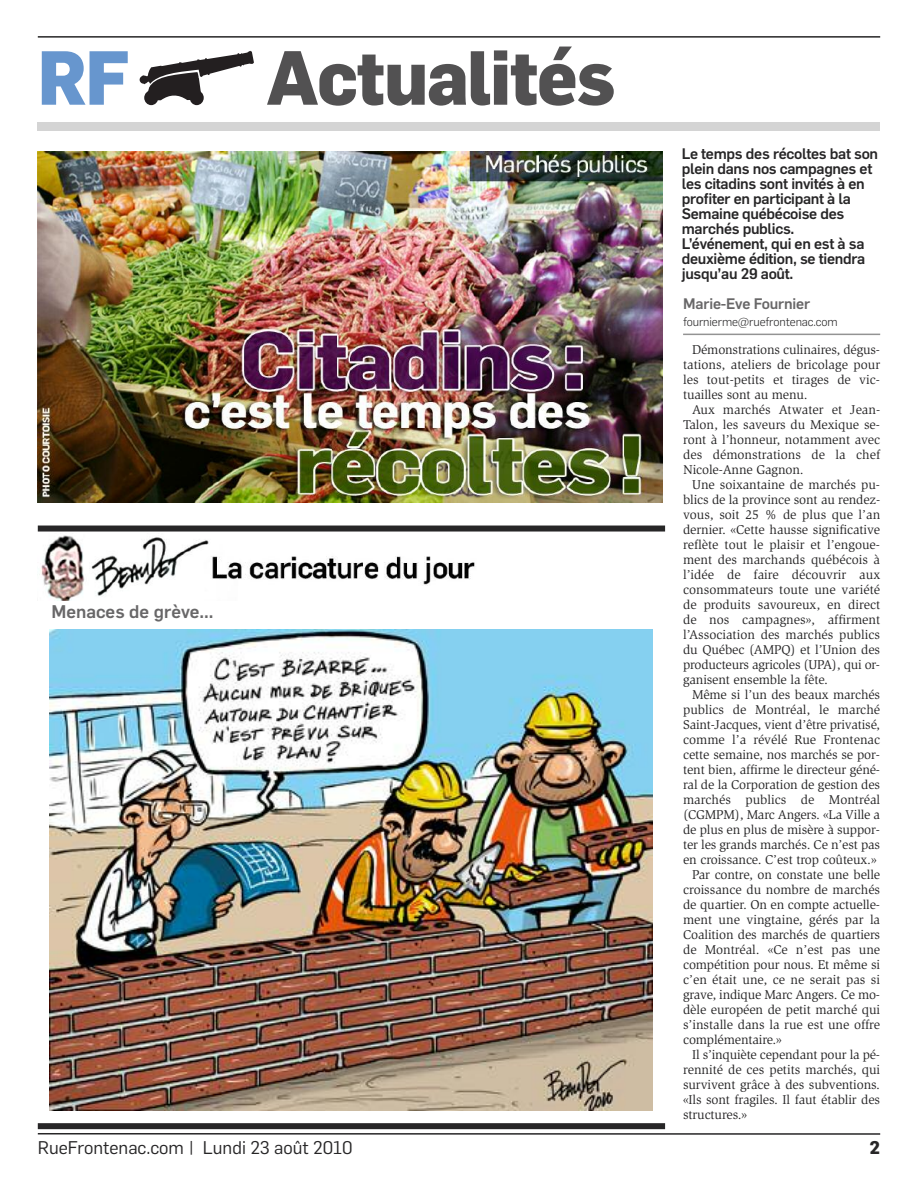
<style>
.page{position:relative;width:918px;height:1188px;background:#fff}
.page>*{position:absolute;margin:0;border:0;box-sizing:border-box;transform-origin:0 0}
.t1{font:800 75px "Flama";letter-spacing:-.02em;color:#525152;scale:.95 1}
.t2{font:800 75px "Flama";color:#6796ce;scale:.95 1}
.t3{font:18px "Flama";color:#272627}
.t4{font:500 18px "Flama";color:#686768}
.t5{font:700 18px "Flama";color:#272627}
.t6{font:500 15px/15px "Flama";letter-spacing:-.02em;color:#272627}
.t7{font:500 15px "Flama";letter-spacing:-.01em;color:#686768}
.t8{font:13.2px/15px "Slimbach Std";letter-spacing:-.01em;color:#272627;text-align:justify}
.t9{font:300 12px "Flama";letter-spacing:-.01em;color:#272627}
</style>
<div class="page">
<img style="left:38px;top:151px;width:625px;height:352px">
<hr style="left:683px;top:334px;width:197px;height:1px;background:#939393">
<hr style="left:38px;top:1133px;width:842px;height:2px;background:#272627">
<div style="left:190px;top:90px;width:14px;height:15px;background:#231f20;border-radius:50%"></div>
<div style="left:144px;top:90px;width:14px;height:15px;background:#231f20;border-radius:50%"></div>
<svg style="left:140px;top:51px;width:114px;height:49px"></svg>
<hr style="left:38px;top:36px;width:842px;height:2px;background:#272627">
<div style="left:38px;top:122px;width:842px;height:9px;background:#d4d4d4"></div>
<img style="left:41px;top:535px;width:434px;height:65px">
<img style="left:50px;top:629px;width:603px;height:481px">
<div style="left:38px;top:526px;width:627px;height:6px;background:#272627"></div>
<div style="left:38px;top:1123px;width:627px;height:6px;background:#272627"></div>
<h1 class="t2" style="left:38px;top:43px;width:98px">RF</h1>
<h1 class="t1" style="left:266px;top:43px;width:369px">Actualités</h1>
<h2 class="t4" style="left:51px;top:603px;width:164px">Menaces de grève...</h2>
<p class="t6" style="left:682px;top:147px;width:198px">Le temps des récoltes bat son plein dans nos campagnes et les citadins sont invités à en profiter en participant à la<br>Semaine québécoise des marchés publics.<br>L’événement, qui en est à sa deuxième édition, se tiendra jusqu’au 29 août.</p>
<p class="t7" style="left:683px;top:297px;width:129px">Marie-Eve Fournier</p>
<p class="t9" style="left:683px;top:316px;width:156px">fournierme@ruefrontenac.com</p>
<p class="t8" style="left:683px;top:343px;width:199px;text-indent:9px">Démonstrations culinaires, dégus&shy;tations, ateliers de bricolage pour les tout-petits et tirages de vic&shy;tuailles sont au menu.</p>
<p class="t8" style="left:683px;top:403px;width:199px;text-indent:9px">Aux marchés Atwater et Jean-Talon, les saveurs du Mexique se&shy;ront à l’honneur, notamment avec des démonstrations de la chef Nicole-Anne Gagnon.</p>
<p class="t8" style="left:683px;top:478px;width:199px;text-indent:9px">Une soixantaine de marchés pu&shy;blics de la province sont au rendez&shy;vous, soit 25 % de plus que l’an dernier. «Cette hausse significative reflète tout le plaisir et l’engoue&shy;ment des marchands québécois à l’idée de faire découvrir aux consommateurs toute une variété de produits savoureux, en direct de nos campagnes», affirment l’Association des marchés publics du Québec (AMPQ) et l’Union des producteurs agricoles (UPA), qui or&shy;ganisent ensemble la fête.</p>
<p class="t8" style="left:692px;top:688px;width:190px">Même si l’un des beaux marchés</p>
<p class="t8" style="left:683px;top:703px;width:199px">publics de Montréal, le marché</p>
<p class="t8" style="left:683px;top:718px;width:199px">Saint-Jacques, vient d’être privatisé,</p>
<p class="t8" style="left:683px;top:733px;width:199px">comme l’a révélé Rue Frontenac</p>
<p class="t8" style="left:683px;top:748px;width:198px">cette semaine, nos marchés se por-</p>
<p class="t8" style="left:683px;top:763px;width:198px">tent bien, affirme le directeur géné-</p>
<p class="t8" style="left:683px;top:778px;width:199px">ral de la Corporation de gestion des</p>
<p class="t8" style="left:683px;top:793px;width:199px">marchés publics de Montréal</p>
<p class="t8" style="left:683px;top:808px;width:199px">(CGMPM), Marc Angers. «La Ville a</p>
<p class="t8" style="left:683px;top:823px;width:198px">de plus en plus de misère à suppor-</p>
<p class="t8" style="left:683px;top:838px;width:199px">ter les grands marchés. Ce n’est pas</p>
<p class="t8" style="left:683px;top:853px;width:195px">en croissance. C’est trop coûteux.»</p>
<p class="t8" style="left:692px;top:868px;width:190px">Par contre, on constate une belle</p>
<p class="t8" style="left:683px;top:883px;width:199px">croissance du nombre de marchés</p>
<p class="t8" style="left:683px;top:898px;width:198px">de quartier. On en compte actuelle-</p>
<p class="t8" style="left:683px;top:913px;width:199px">ment une vingtaine, gérés par la</p>
<p class="t8" style="left:683px;top:928px;width:199px">Coalition des marchés de quartiers</p>
<p class="t8" style="left:683px;top:943px;width:199px">de Montréal. «Ce n’est pas une</p>
<p class="t8" style="left:683px;top:958px;width:199px">compétition pour nous. Et même si</p>
<p class="t8" style="left:683px;top:973px;width:199px">c’en était une, ce ne serait pas si</p>
<p class="t8" style="left:683px;top:988px;width:198px">grave, indique Marc Angers. Ce mo-</p>
<p class="t8" style="left:683px;top:1003px;width:199px">dèle européen de petit marché qui</p>
<p class="t8" style="left:683px;top:1018px;width:199px">s’installe dans la rue est une offre</p>
<p class="t8" style="left:683px;top:1033px;width:100px">complémentaire.»</p>
<p class="t8" style="left:692px;top:1048px;width:189px">Il s’inquiète cependant pour la pé-</p>
<p class="t8" style="left:683px;top:1063px;width:199px">rennité de ces petits marchés, qui</p>
<p class="t8" style="left:683px;top:1078px;width:199px">survivent grâce à des subventions.</p>
<p class="t8" style="left:683px;top:1093px;width:199px">«Ils sont fragiles. Il faut établir des</p>
<p class="t8" style="left:683px;top:1108px;width:66px">structures.»</p>
<h2 class="t3" style="left:38px;top:1139px;width:316px">RueFrontenac.com | Lundi 23 août 2010</h2>
<h2 class="t5" style="left:870px;top:1140px;width:12px">2</h2>
</div>
